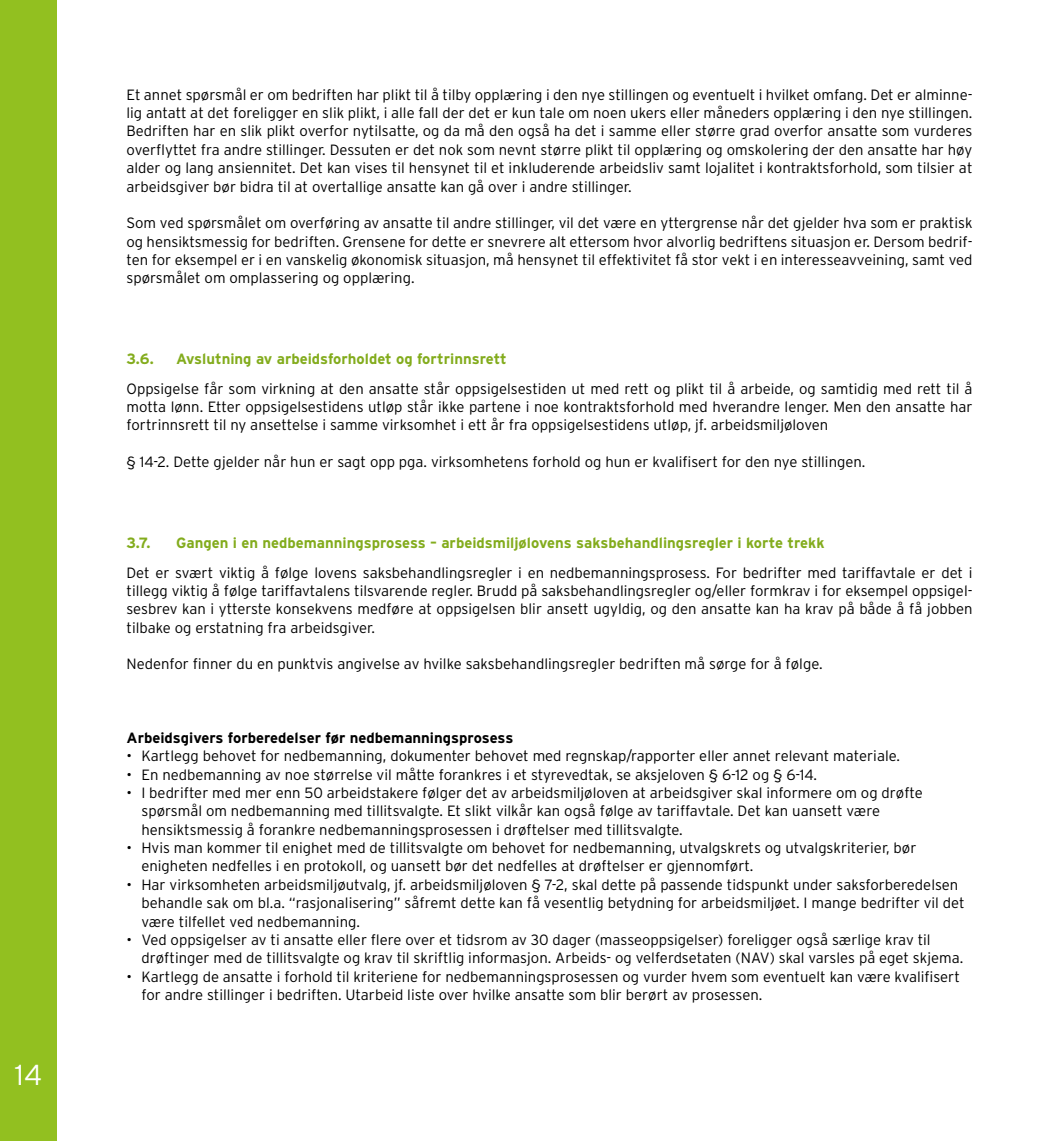
<style>
.page{position:relative;width:1042px;height:1141px;background:#fff}
.page>*{position:absolute;margin:0;border:0;box-sizing:border-box;transform-origin:0 0}
.t1{font:300 28.88px "Interstate";color:#fff}
.t2{font:300 14.88px/18.4px "Interstate";color:#000}
.t3{font:700 14.88px "Interstate";color:#83ac1d}
.t4{font:700 14.88px "Interstate";color:#000}
</style>
<div class="page">
<div style="left:0;top:0;width:57px;height:1141px;background:#92c020"></div>
<h1 class="t1" style="left:15px;top:1058px;width:29px">14</h1>
<p class="t2" style="left:126px;top:85px;width:847px;text-align:justify">Et annet spørsmål er om bedriften har plikt til å tilby opplæring i den nye stillingen og eventuelt i hvilket omfang. Det er alminne&shy;lig antatt at det foreligger en slik plikt, i alle fall der det er kun tale om noen ukers eller måneders opplæring i den nye stillingen.<br>Bedriften har en slik plikt overfor nytilsatte, og da må den også ha det i samme eller større grad overfor ansatte som vurderes overflyttet fra andre stillinger. Dessuten er det nok som nevnt større plikt til opplæring og omskolering der den ansatte har høy alder og lang ansiennitet. Det kan vises til hensynet til et inkluderende arbeidsliv samt lojalitet i kontraktsforhold, som tilsier at arbeidsgiver bør bidra til at overtallige ansatte kan gå over i andre stillinger.</p>
<p class="t2" style="left:126px;top:214px;width:847px;text-align:justify">Som ved spørsmålet om overføring av ansatte til andre stillinger, vil det være en yttergrense når det gjelder hva som er praktisk og hensiktsmessig for bedriften. Grensene for dette er snevrere alt ettersom hvor alvorlig bedriftens situasjon er. Dersom bedrif&shy;ten for eksempel er i en vanskelig økonomisk situasjon, må hensynet til effektivitet få stor vekt i en interesseavveining, samt ved spørsmålet om omplassering og opplæring.</p>
<p class="t3" style="left:126px;top:350px;width:29px">3.6.</p>
<p class="t3" style="left:176px;top:350px;width:332px">Avslutning av arbeidsforholdet og fortrinnsrett</p>
<p class="t2" style="left:126px;top:379px;width:847px;text-align:justify">Oppsigelse får som virkning at den ansatte står oppsigelsestiden ut med rett og plikt til å arbeide, og samtidig med rett til å motta lønn. Etter oppsigelsestidens utløp står ikke partene i noe kontraktsforhold med hverandre lenger. Men den ansatte har fortrinnsrett til ny ansettelse i samme virksomhet i ett år fra oppsigelsestidens utløp, jf. arbeidsmiljøloven</p>
<p class="t2" style="left:126px;top:453px;width:740px">§ 14-2. Dette gjelder når hun er sagt opp pga. virksomhetens forhold og hun er kvalifisert for den nye stillingen.</p>
<p class="t3" style="left:126px;top:534px;width:25px">3.7.</p>
<p class="t3" style="left:176px;top:534px;width:650px">Gangen i en nedbemanningsprosess – arbeidsmiljølovens saksbehandlingsregler i korte trekk</p>
<p class="t2" style="left:126px;top:563px;width:847px;text-align:justify">Det er svært viktig å følge lovens saksbehandlingsregler i en nedbemanningsprosess. For bedrifter med tariffavtale er det i tillegg viktig å følge tariffavtalens tilsvarende regler. Brudd på saksbehandlingsregler og/eller formkrav i for eksempel oppsigel&shy;sesbrev kan i ytterste konsekvens medføre at oppsigelsen blir ansett ugyldig, og den ansatte kan ha krav på både å få jobben tilbake og erstatning fra arbeidsgiver.</p>
<p class="t2" style="left:126px;top:655px;width:697px">Nedenfor finner du en punktvis angivelse av hvilke saksbehandlingsregler bedriften må sørge for å følge.</p>
<p class="t4" style="left:126px;top:729px;width:388px">Arbeidsgivers forberedelser før nedbemanningsprosess</p>
<p class="t2" style="left:126px;top:747px;width:775px">• Kartlegg behovet for nedbemanning, dokumenter behovet med regnskap/rapporter eller annet relevant materiale.</p>
<p class="t2" style="left:126px;top:765px;width:692px">• En nedbemanning av noe størrelse vil måtte forankres i et styrevedtak, se aksjeloven § 6-12 og § 6-14.</p>
<p class="t2" style="left:141px;top:783px;width:783px;text-indent:-15px">• I bedrifter med mer enn 50 arbeidstakere følger det av arbeidsmiljøloven at arbeidsgiver skal informere om og drøfte spørsmål om nedbemanning med tillitsvalgte. Et slikt vilkår kan også følge av tariffavtale. Det kan uansett være hensiktsmessig å forankre nedbemanningsprosessen i drøftelser med tillitsvalgte.</p>
<p class="t2" style="left:141px;top:839px;width:776px;text-indent:-15px">• Hvis man kommer til enighet med de tillitsvalgte om behovet for nedbemanning, utvalgskrets og utvalgskriterier, bør enigheten nedfelles i en protokoll, og uansett bør det nedfelles at drøftelser er gjennomført.</p>
<p class="t2" style="left:141px;top:875px;width:825px;text-indent:-15px">• Har virksomheten arbeidsmiljøutvalg, jf. arbeidsmiljøloven § 7-2, skal dette på passende tidspunkt under saksforberedelsen behandle sak om bl.a. “rasjonalisering” såfremt dette kan få vesentlig betydning for arbeidsmiljøet. I mange bedrifter vil det være tilfellet ved nedbemanning.</p>
<p class="t2" style="left:141px;top:930px;width:823px;text-indent:-15px">• Ved oppsigelser av ti ansatte eller flere over et tidsrom av 30 dager (masseoppsigelser) foreligger også særlige krav til drøftinger med de tillitsvalgte og krav til skriftlig informasjon. Arbeids- og velferdsetaten (NAV) skal varsles på eget skjema.</p>
<p class="t2" style="left:141px;top:967px;width:820px;text-indent:-15px">• Kartlegg de ansatte i forhold til kriteriene for nedbemanningsprosessen og vurder hvem som eventuelt kan være kvalifisert for andre stillinger i bedriften. Utarbeid liste over hvilke ansatte som blir berørt av prosessen.</p>
</div>
